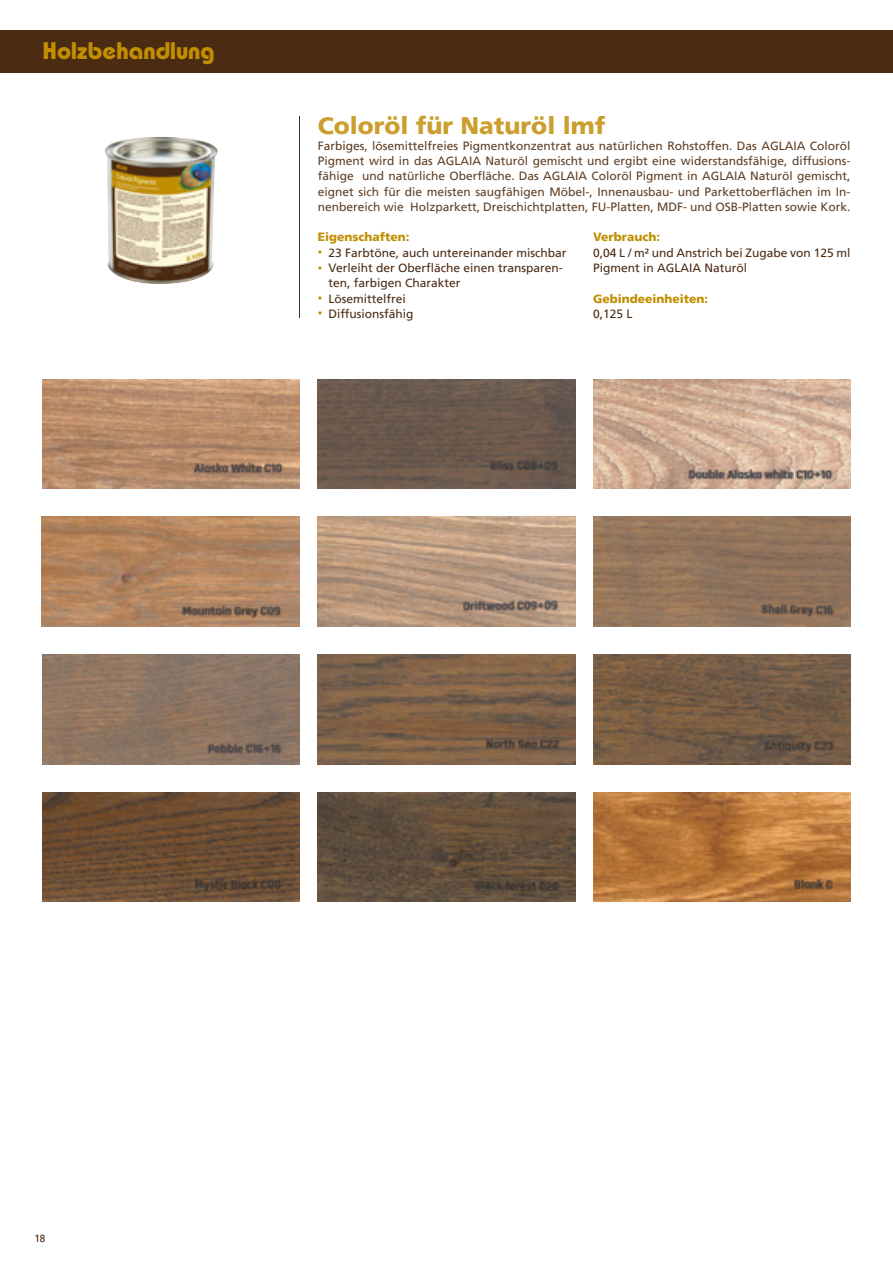
<style>
.page{position:relative;width:893px;height:1263px;background:#fff}
.page>*{position:absolute;margin:0;border:0;box-sizing:border-box;transform-origin:0 0}
.t1{font:900 24px "Frutiger LT";color:#cb9e2d}
.t2{font:24px "Bauhaus Bold ITC";color:#c18f00}
.t3{font:12px/15.3px "Frutiger LT";color:#603f25;text-align:justify}
.t4{font:12px/15.3px "Frutiger LT";color:#4c2b13}
.t5{font:900 12px "Frutiger LT";color:#c18f00}
.t6{font:10.5px "Frutiger LT";color:#4c2b13;scale:.95 1}
.s1{font-size:9px;color:#c18f00}
</style>
<div class="page">
<img style="left:593px;top:792px;width:257px;height:110px">
<img style="left:43px;top:792px;width:257px;height:110px">
<img style="left:318px;top:792px;width:257px;height:110px">
<img style="left:105px;top:136px;width:112px;height:148px">
<div style="left:0;top:30px;width:893px;height:42px;background:#4c2b13"></div>
<img style="left:318px;top:379px;width:257px;height:110px">
<img style="left:43px;top:379px;width:257px;height:110px">
<img style="left:42px;top:517px;width:257px;height:109px">
<img style="left:593px;top:379px;width:257px;height:110px">
<img style="left:318px;top:517px;width:257px;height:109px">
<img style="left:43px;top:655px;width:257px;height:109px">
<img style="left:593px;top:517px;width:257px;height:109px">
<img style="left:593px;top:655px;width:257px;height:109px">
<img style="left:318px;top:655px;width:257px;height:109px">
<hr style="left:299px;top:117px;width:1px;height:201px;background:#4c2b13">
<h1 class="t2" style="left:43px;top:41px;width:174px">Holzbehandlung</h1>
<h1 class="t1" style="left:318px;top:111px;width:289px">Coloröl für Naturöl lmf</h1>
<p class="t3" style="left:318px;top:138px;width:534px">Farbiges, lösemittelfreies Pigmentkonzentrat aus natürlichen Rohstoffen. Das AGLAIA Coloröl Pigment wird in das AGLAIA Naturöl gemischt und ergibt eine widerstandsfähige, diffusions&shy;fähige und natürliche Oberfläche. Das AGLAIA Coloröl Pigment in AGLAIA Naturöl gemischt, eignet sich für die meisten saugfähigen Möbel-, Innenausbau- und Parkettoberflächen im In&shy;nenbereich wie Holzparkett, Dreischichtplatten, FU-Platten, MDF- und OSB-Platten sowie Kork.</p>
<p class="t5" style="left:318px;top:230px;width:93px">Eigenschaften:</p>
<p class="t4" style="left:318px;top:245px;width:250px"><span class="s1">•</span> 23 Farbtöne, auch untereinander mischbar</p>
<p class="t4" style="left:328px;top:260px;width:236px;text-indent:-11px"><span class="s1">•</span> Verleiht der Oberfläche einen transparen&shy;ten, farbigen Charakter</p>
<p class="t4" style="left:318px;top:291px;width:89px"><span class="s1">•</span> Lösemittelfrei</p>
<p class="t4" style="left:318px;top:306px;width:97px"><span class="s1">•</span> Diffusionsfähig</p>
<p class="t5" style="left:593px;top:230px;width:69px">Verbrauch:</p>
<p class="t4" style="left:593px;top:245px;width:259px">0,04 L / m² und Anstrich bei Zugabe von 125 ml<br>Pigment in AGLAIA Naturöl</p>
<p class="t5" style="left:593px;top:291px;width:117px">Gebindeeinheiten:</p>
<p class="t4" style="left:593px;top:306px;width:41px">0,125 L</p>
<p class="t6" style="left:34px;top:1232px;width:13px">18</p>
</div>
